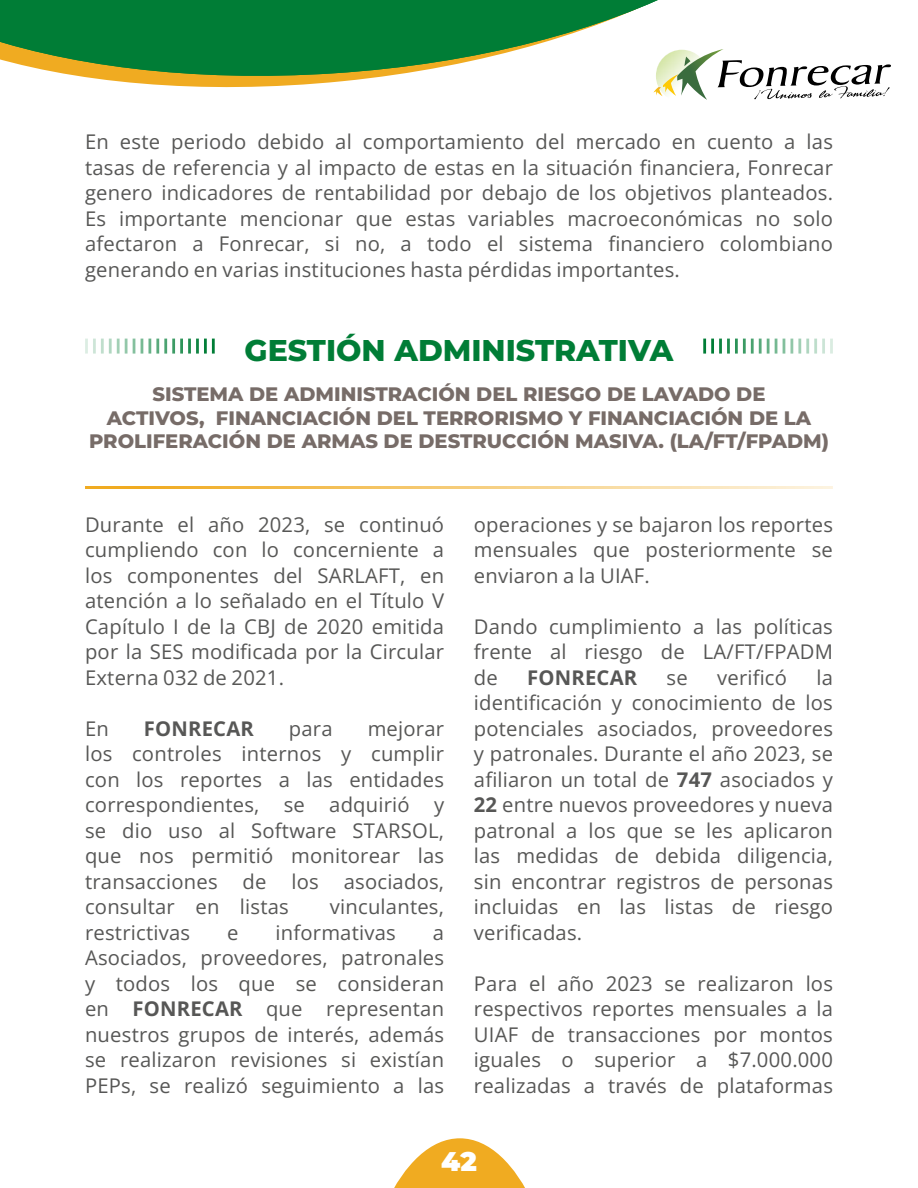
<style>
.page{position:relative;width:918px;height:1188px;background:#fff}
.page>*{position:absolute;margin:0;border:0;box-sizing:border-box;transform-origin:0 0}
.t1{font:800 30px "Montserrat";color:#007d36}
.t2{font:900 27px "Montserrat Alternates";color:#fff}
.t3{font:20.25px/25.5px "Open Sans";letter-spacing:.01em;color:#575756;text-align:justify}
.t4{font:700 20.25px "Open Sans";letter-spacing:.01em;color:#575756}
.t5{font:800 19.5px/23.4px "Montserrat";color:#776c68;text-align:center}
.s1{font-weight:700}
</style>
<div class="page">
<svg style="left:394px;top:1138px;width:131px;height:50px"></svg>
<svg style="left:653px;top:64px;width:238px;height:36px"></svg>
<svg style="left:0;top:0;width:833px;height:87px;fill:#007d36"></svg>
<hr style="left:85px;top:486px;width:748px;height:3px;background:#f0ab21">
<hr style="left:830px;top:339px;width:3px;height:15px;background:#007d36">
<hr style="left:822px;top:339px;width:3px;height:15px;background:#007d36">
<hr style="left:814px;top:339px;width:3px;height:15px;background:#007d36">
<hr style="left:806px;top:339px;width:3px;height:15px;background:#007d36">
<hr style="left:798px;top:339px;width:3px;height:15px;background:#007d36">
<svg style="left:791px;top:339px;width:2px;height:15px"></svg>
<svg style="left:783px;top:339px;width:2px;height:15px"></svg>
<svg style="left:775px;top:339px;width:2px;height:15px"></svg>
<hr style="left:767px;top:339px;width:3px;height:15px;background:#007d36">
<hr style="left:759px;top:339px;width:3px;height:15px;background:#007d36">
<hr style="left:751px;top:339px;width:3px;height:15px;background:#007d36">
<hr style="left:743px;top:339px;width:3px;height:15px;background:#007d36">
<hr style="left:735px;top:339px;width:3px;height:15px;background:#007d36">
<hr style="left:727px;top:339px;width:3px;height:15px;background:#007d36">
<hr style="left:719px;top:339px;width:3px;height:15px;background:#007d36">
<hr style="left:711px;top:339px;width:3px;height:15px;background:#007d36">
<hr style="left:703px;top:339px;width:3px;height:15px;background:#007d36">
<hr style="left:85px;top:339px;width:3px;height:15px;background:#007d36">
<hr style="left:93px;top:339px;width:3px;height:15px;background:#007d36">
<hr style="left:101px;top:339px;width:3px;height:15px;background:#007d36">
<hr style="left:109px;top:339px;width:3px;height:15px;background:#007d36">
<hr style="left:117px;top:339px;width:3px;height:15px;background:#007d36">
<svg style="left:125px;top:339px;width:2px;height:15px"></svg>
<svg style="left:133px;top:339px;width:2px;height:15px"></svg>
<svg style="left:141px;top:339px;width:2px;height:15px"></svg>
<hr style="left:148px;top:339px;width:3px;height:15px;background:#007d36">
<hr style="left:156px;top:339px;width:3px;height:15px;background:#007d36">
<hr style="left:164px;top:339px;width:3px;height:15px;background:#007d36">
<hr style="left:172px;top:339px;width:3px;height:15px;background:#007d36">
<hr style="left:180px;top:339px;width:3px;height:15px;background:#007d36">
<hr style="left:188px;top:339px;width:3px;height:15px;background:#007d36">
<hr style="left:196px;top:339px;width:3px;height:15px;background:#007d36">
<hr style="left:204px;top:339px;width:3px;height:15px;background:#007d36">
<hr style="left:212px;top:339px;width:3px;height:15px;background:#007d36">
<p class="t3" style="left:85px;top:129px;width:750px">En este periodo debido al comportamiento del mercado en cuento a las tasas de referencia y al impacto de estas en la situación financiera, Fonrecar genero indicadores de rentabilidad por debajo de los objetivos planteados.<br>Es importante mencionar que estas variables macroeconómicas no solo afectaron a Fonrecar, si no, a todo el sistema financiero colombiano generando en varias instituciones hasta pérdidas importantes.</p>
<h1 class="t1" style="left:245px;top:328px;width:430px">GESTIÓN ADMINISTRATIVA</h1>
<p class="t5" style="left:89px;top:382px;width:741px">SISTEMA DE ADMINISTRACIÓN DEL RIESGO DE LAVADO DE<br>ACTIVOS, FINANCIACIÓN DEL TERRORISMO Y FINANCIACIÓN DE LA<br>PROLIFERACIÓN DE ARMAS DE DESTRUCCIÓN MASIVA. (LA/FT/FPADM)</p>
<p class="t3" style="left:85px;top:511px;width:361px">Durante el año 2023, se continuó cumpliendo con lo concerniente a los componentes del SARLAFT, en atención a lo señalado en el Título V Capítulo I de la CBJ de 2020 emitida por la SES modificada por la Circular Externa 032 de 2021.</p>
<p class="t3" style="left:85px;top:715px;width:25px">En</p>
<p class="t4" style="left:144px;top:714px;width:112px">FONRECAR</p>
<p class="t3" style="left:289px;top:715px;width:45px">para</p>
<p class="t3" style="left:85px;top:715px;width:361px;text-indent:283px">mejorar los controles internos y cumplir con los reportes a las entidades correspondientes, se adquirió y se dio uso al Software STARSOL, que nos permitió monitorear las transacciones de los asociados, consultar en listas</p>
<p class="t3" style="left:330px;top:894px;width:116px">vinculantes,</p>
<p class="t3" style="left:85px;top:919px;width:107px">restrictivas</p>
<p class="t3" style="left:227px;top:919px;width:13px">e</p>
<p class="t3" style="left:276px;top:919px;width:122px">informativas</p>
<p class="t3" style="left:85px;top:919px;width:361px;text-indent:348px">a Asociados, proveedores, patronales y todos los que se consideran en <span class="s1">FONRECAR</span> que representan nuestros grupos de interés, además se realizaron revisiones si existían PEPs, se realizó seguimiento a las</p>
<p class="t3" style="left:474px;top:511px;width:361px">operaciones y se bajaron los reportes mensuales que posteriormente se enviaron a la UIAF.</p>
<p class="t3" style="left:474px;top:613px;width:361px">Dando cumplimiento a las políticas frente al riesgo de LA/FT/FPADM de</p>
<p class="t4" style="left:527px;top:663px;width:112px">FONRECAR</p>
<p class="t3" style="left:667px;top:664px;width:23px">se</p>
<p class="t3" style="left:717px;top:664px;width:71px">verificó</p>
<p class="t3" style="left:474px;top:664px;width:361px;text-indent:343px">la identificación y conocimiento de los potenciales asociados, proveedores y patronales. Durante el año 2023, se afiliaron un total de <span class="s1">747</span> asociados y <span class="s1">22</span> entre nuevos proveedores y nueva patronal a los que se les aplicaron las medidas de debida diligencia, sin encontrar registros de personas incluidas en las listas de riesgo verificadas.</p>
<p class="t3" style="left:474px;top:970px;width:361px">Para el año 2023 se realizaron los respectivos reportes mensuales a la UIAF de transacciones por montos iguales o superior a $7.000.000 realizadas a través de plataformas</p>
<h2 class="t2" style="left:441px;top:1141px;width:37px">42</h2>
</div>
